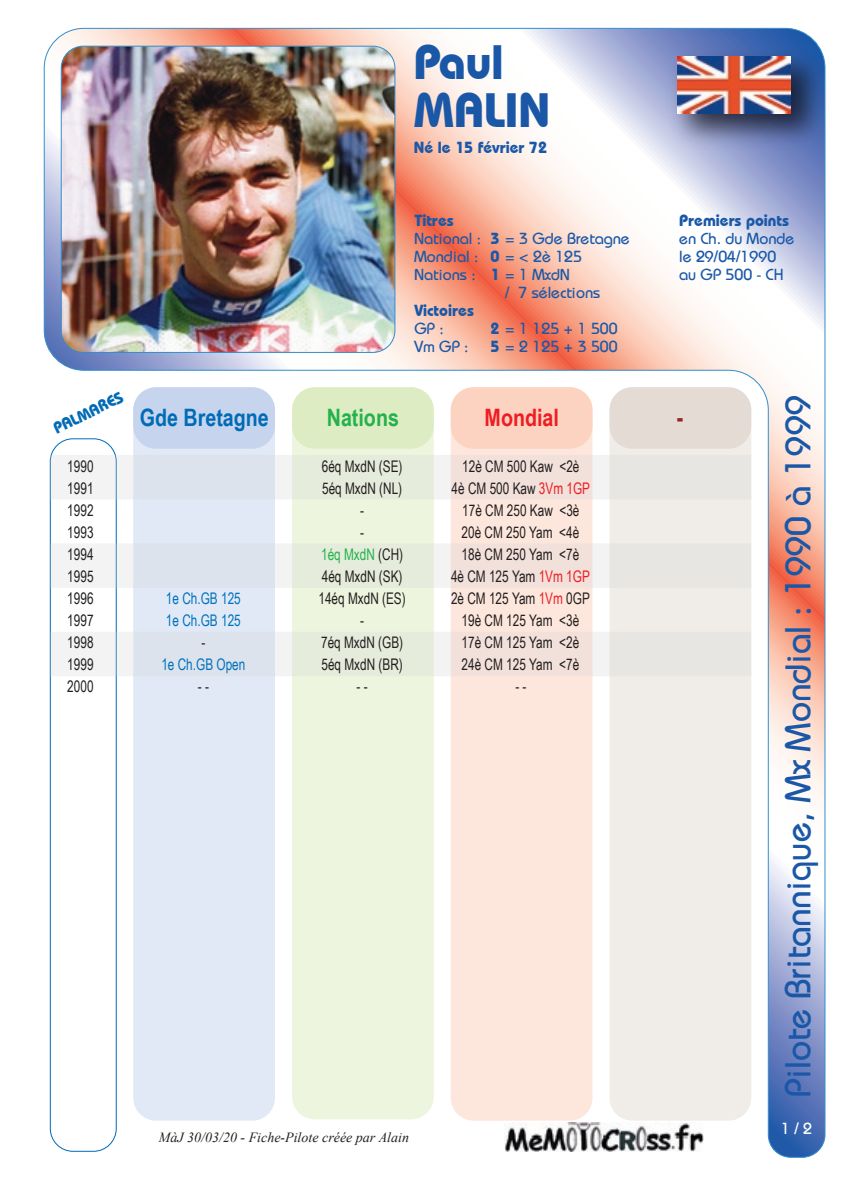
<style>
.page{position:relative;width:842px;height:1191px;background:#fff}
.page>*{position:absolute;margin:0;border:0;box-sizing:border-box;transform-origin:0 0}
.t1{font:700 48px/48px "Bauhaus IT Cby BT";color:#1a58a7}
.t2{font:36px "Bauhaus";color:#1a58a7}
.t3{font:700 24px "Arial Narrow";color:#006bb6}
.t4{font:700 24px "Arial Narrow";color:#ee1d23}
.t5{font:700 24px "Arial Narrow";color:#23b24b}
.t6{font:700 24px "Arial Narrow";color:#942723}
.t7{font:16px "Arial Narrow";color:#231f20;scale:.9 1}
.t8{font:16px/18px "Bauhaus";color:#1a58a7}
.t9{font:700 16px "Bauhaus IT Cby BT";color:#1a58a7}
.t10{font:16px "Arial Narrow";color:#0072bc;scale:.9 1}
.t11{font:16px "Arial Narrow";color:#23b24b;scale:.9 1}
.t12{font:700 16px "Bauhaus IT Cby BT";color:#006bb6}
.t13{font:16px "Bauhaus";color:#fff}
.t14{font:italic 14px "Times New Roman";color:#231f20}
.s1{font-family:"Bauhaus IT Cby BT";font-weight:700}
.s2{color:#ee1d23}
.s3{color:#231f20}
</style>
<div class="page">
<img style="left:44px;top:28px;width:781px;height:1129px">
<img style="left:660px;top:40px;width:166px;height:118px">
<img style="left:677px;top:57px;width:113px;height:56px">
<img style="left:505px;top:1122px;width:198px;height:29px">
<svg style="left:49px;top:438px;width:68px;height:713px"></svg>
<div style="left:133px;top:449px;width:142px;height:671px;background:#e1e9f6"></div>
<div style="left:133px;top:387px;width:142px;height:62px;background:#c6d5ed"></div>
<div style="left:292px;top:449px;width:142px;height:670px;background:#edf5df"></div>
<div style="left:451px;top:449px;width:141px;height:671px;background:#fde7dc"></div>
<div style="left:609px;top:449px;width:142px;height:671px;background:#f0ede8"></div>
<div style="left:451px;top:387px;width:141px;height:62px;background:#fcd2c0"></div>
<div style="left:292px;top:387px;width:142px;height:62px;background:#deecc3"></div>
<div style="left:609px;top:387px;width:142px;height:62px;background:#e4dbd5"></div>
<svg style="left:50px;top:455px;width:701px;height:44px"></svg>
<svg style="left:50px;top:543px;width:701px;height:45px"></svg>
<svg style="left:50px;top:632px;width:701px;height:44px"></svg>
<h1 class="t1" style="left:414px;top:38px;width:138px">Paul<br>MALIN</h1>
<p class="t9" style="left:414px;top:137px;width:135px">Né le 15 février 72</p>
<p class="t9" style="left:414px;top:211px;width:41px">Titres</p>
<p class="t8" style="left:414px;top:229px;width:217px">National : <span class="s1">3</span> = 3 Gde Bretagne</p>
<p class="t8" style="left:414px;top:247px;width:169px">Mondial : <span class="s1">0</span> = &lt; 2è 125</p>
<p class="t8" style="left:414px;top:265px;width:157px">Nations : <span class="s1">1</span> = 1 MxdN</p>
<p class="t8" style="left:505px;top:283px;width:97px">/ 7 sélections</p>
<p class="t9" style="left:414px;top:301px;width:61px">Victoires</p>
<p class="t8" style="left:414px;top:319px;width:31px">GP :</p>
<p class="t8" style="left:490px;top:319px;width:129px"><span class="s1">2</span> = 1 125 + 1 500</p>
<p class="t8" style="left:414px;top:337px;width:56px">Vm GP :</p>
<p class="t8" style="left:490px;top:337px;width:129px"><span class="s1">5</span> = 2 125 + 3 500</p>
<p class="t9" style="left:679px;top:211px;width:111px">Premiers points</p>
<p class="t8" style="left:679px;top:229px;width:117px">en Ch. du Monde le 29/04/1990 au GP 500 - CH</p>
<p class="t12" style="left:50px;top:420px;width:77px;rotate:-26deg">PALMARES</p>
<h3 class="t3" style="left:140px;top:403px;width:131px">Gde Bretagne</h3>
<h3 class="t4" style="left:485px;top:403px;width:76px">Mondial</h3>
<h3 class="t5" style="left:327px;top:403px;width:74px">Nations</h3>
<h3 class="t6" style="left:677px;top:403px;width:8px">-</h3>
<p class="t7" style="left:67px;top:457px;width:31px">1990</p>
<p class="t7" style="left:322px;top:457px;width:91px">6éq MxdN (SE)</p>
<p class="t7" style="left:462px;top:457px;width:132px">12è CM 500 Kaw &lt;2è</p>
<p class="t7" style="left:67px;top:479px;width:31px">1991</p>
<p class="t7" style="left:322px;top:479px;width:90px">5éq MxdN (NL)</p>
<p class="t7" style="left:452px;top:479px;width:155px">4è CM 500 Kaw <span class="s2">3Vm 1GP</span></p>
<p class="t7" style="left:67px;top:501px;width:31px">1992</p>
<p class="t7" style="left:360px;top:501px;width:6px">-</p>
<p class="t7" style="left:462px;top:501px;width:132px">17è CM 250 Kaw &lt;3è</p>
<p class="t7" style="left:67px;top:523px;width:31px">1993</p>
<p class="t7" style="left:360px;top:523px;width:6px">-</p>
<p class="t7" style="left:462px;top:523px;width:132px">20è CM 250 Yam &lt;4è</p>
<p class="t7" style="left:67px;top:545px;width:31px">1994</p>
<p class="t11" style="left:321px;top:545px;width:93px">1éq MxdN <span class="s3">(CH)</span></p>
<p class="t7" style="left:462px;top:545px;width:132px">18è CM 250 Yam &lt;7è</p>
<p class="t7" style="left:67px;top:567px;width:31px">1995</p>
<p class="t7" style="left:322px;top:567px;width:91px">4éq MxdN (SK)</p>
<p class="t7" style="left:451px;top:567px;width:156px">4è CM 125 Yam <span class="s2">1Vm 1GP</span></p>
<p class="t7" style="left:67px;top:589px;width:31px">1996</p>
<p class="t10" style="left:166px;top:589px;width:85px">1e Ch.GB 125</p>
<p class="t7" style="left:318px;top:589px;width:98px">14éq MxdN (ES)</p>
<p class="t7" style="left:451px;top:589px;width:156px">2è CM 125 Yam <span class="s2">1Vm</span> 0GP</p>
<p class="t7" style="left:67px;top:611px;width:31px">1997</p>
<p class="t10" style="left:166px;top:611px;width:85px">1e Ch.GB 125</p>
<p class="t7" style="left:360px;top:611px;width:6px">-</p>
<p class="t7" style="left:462px;top:611px;width:132px">19è CM 125 Yam &lt;3è</p>
<p class="t7" style="left:67px;top:633px;width:31px">1998</p>
<p class="t7" style="left:201px;top:633px;width:6px">-</p>
<p class="t7" style="left:321px;top:633px;width:93px">7éq MxdN (GB)</p>
<p class="t7" style="left:462px;top:633px;width:132px">17è CM 125 Yam &lt;2è</p>
<p class="t7" style="left:67px;top:655px;width:31px">1999</p>
<p class="t10" style="left:161px;top:655px;width:95px">1e Ch.GB Open</p>
<p class="t7" style="left:321px;top:655px;width:92px">5éq MxdN (BR)</p>
<p class="t7" style="left:462px;top:655px;width:132px">24è CM 125 Yam &lt;7è</p>
<p class="t7" style="left:67px;top:677px;width:31px">2000</p>
<p class="t7" style="left:198px;top:677px;width:14px">- -</p>
<p class="t7" style="left:357px;top:677px;width:14px">- -</p>
<p class="t7" style="left:515px;top:677px;width:14px">- -</p>
<p class="t14" style="left:159px;top:1127px;width:252px">MàJ 30/03/20 - Fiche-Pilote créée par Alain</p>
<h2 class="t2" style="left:776px;top:1097px;width:703px;rotate:-90deg">Pilote Britannique, Mx Mondial : 1990 à 1999</h2>
<p class="t13" style="left:781px;top:1118px;width:33px">1 / 2</p>
</div>
